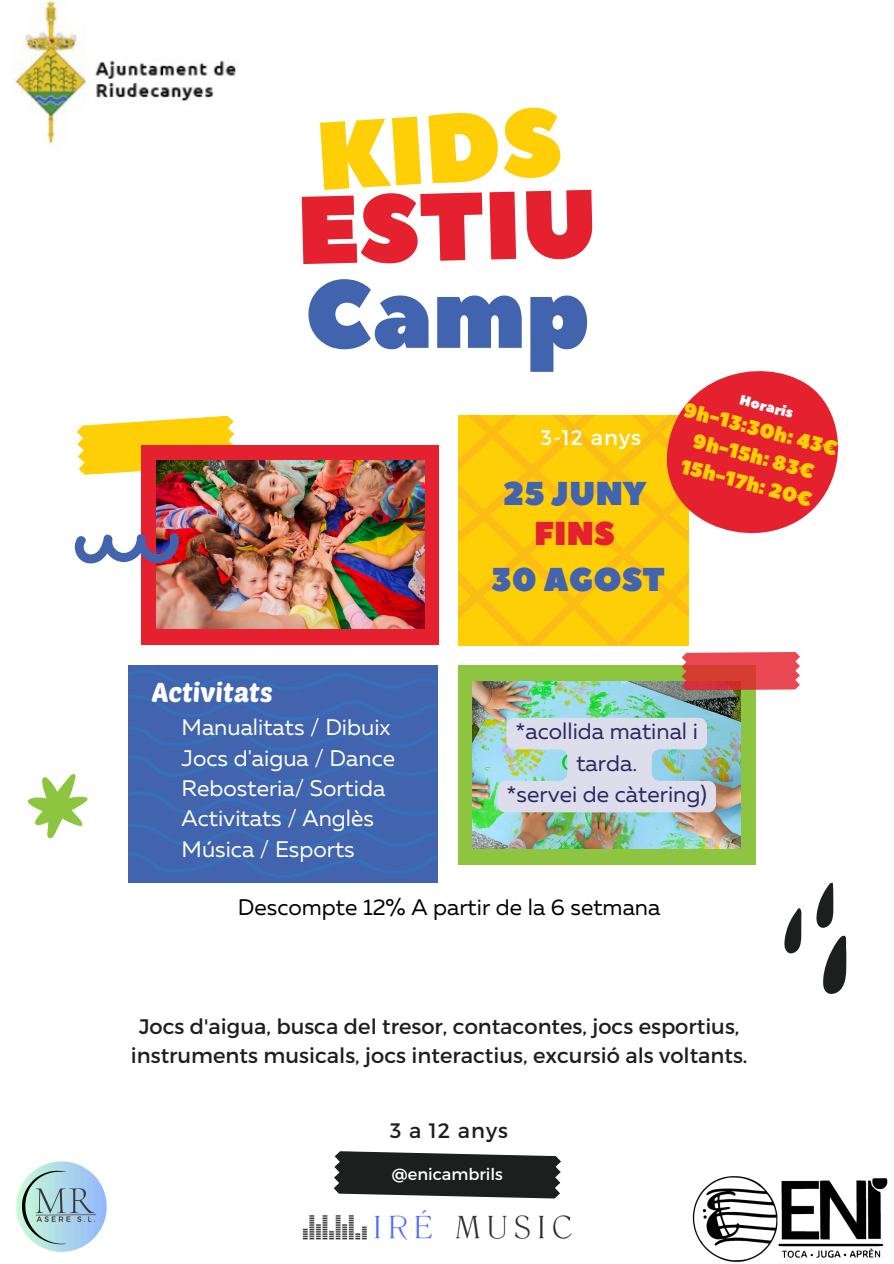
<style>
.page{position:relative;width:894px;height:1264px;background:#fff}
.page>*{position:absolute;margin:0;border:0;box-sizing:border-box;transform-origin:0 0}
.t1{font:96px "Peace Sans";color:#e5212f}
.t2{font:96px "Peace Sans";color:#fece07}
.t3{font:96px "Peace Sans";color:#4263ae}
.t4{font:33px/46.2px "Peace Sans";color:#4263ae;text-align:center}
.t5{font:27px "Poetsen One";color:#fff}
.t6{font:22.5px "Muller";color:#fff}
.t7{font:22.5px/31.5px "Muller";color:#2c275f;text-align:center}
.t8{font:22.5px "Muller";color:#000}
.t9{font:21px/29.2px "Montserrat";color:#1c1f1e;text-align:center}
.t10{font:21px "Montserrat";letter-spacing:.05em;color:#fff}
.t11{font:20.25px/27.6px "Peace Sans";color:#fece07}
.t12{font:16.2px "Montserrat";color:#fff}
.t13{font:13.95px "Peace Sans";color:#fff}
.s1{color:#e5212f}
</style>
<div class="page">
<svg style="left:333px;top:1151px;width:228px;height:47px;background:#383a3a"></svg>
<svg style="left:784px;top:908px;width:18px;height:46px"></svg>
<svg style="left:816px;top:882px;width:30px;height:112px"></svg>
<div style="left:128px;top:665px;width:309px;height:217px;background:#4263ae"></div>
<svg style="left:128px;top:670px;width:309px;height:113px"></svg>
<svg style="left:128px;top:791px;width:309px;height:87px"></svg>
<svg style="left:458px;top:415px;width:230px;height:230px;background:#fdc90a"></svg>
<svg style="left:76px;top:416px;width:159px;height:59px"></svg>
<div style="left:141px;top:445px;width:297px;height:199px;background:#e5212f"></div>
<div style="left:458px;top:665px;width:297px;height:199px;background:#8ec540"></div>
<img style="left:156px;top:461px;width:268px;height:167px">
<img style="left:473px;top:681px;width:267px;height:167px">
<svg style="left:681px;top:652px;width:118px;height:38px;background:#df494b"></svg>
<svg style="left:74px;top:533px;width:105px;height:30px"></svg>
<svg style="left:666px;top:371px;width:171px;height:162px"></svg>
<svg style="left:28px;top:774px;width:59px;height:64px"></svg>
<img style="left:692px;top:1176px;width:196px;height:86px">
<img style="left:16px;top:1161px;width:91px;height:91px">
<img style="left:302px;top:1210px;width:270px;height:30px">
<svg style="left:497px;top:717px;width:218px;height:95px;background:#cdd9e2"></svg>
<img style="left:12px;top:0;width:224px;height:150px">
<h2 class="t2" style="left:312px;top:94px;width:247px;rotate:-4deg">KIDS</h2>
<p class="t1" style="left:296px;top:166px;width:302px;rotate:-1deg">ESTIU</p>
<p class="t3" style="left:304px;top:251px;width:287px">Camp</p>
<p class="t10" style="left:540px;top:424px;width:102px">3-12 anys</p>
<p class="t4" style="left:502px;top:471px;width:145px">25 JUNY</p>
<p class="t4" style="left:490px;top:511px;width:175px"><span class="s1">FINS<br></span>30 AGOST</p>
<h3 class="t13" style="left:742px;top:390px;width:56px;rotate:15deg">Horaris</h3>
<p class="t11" style="left:692px;top:426px;width:136px;rotate:15deg">9h-15h: 83€<br>15h-17h: 20€</p>
<p class="t11" style="left:687px;top:396px;width:160px;rotate:15deg">9h-13:30h: 43€</p>
<p class="t5" style="left:152px;top:675px;width:122px">Activitats</p>
<h4 class="t6" style="left:181px;top:718px;width:210px">Manualitats / Dibuix</h4>
<h5 class="t6" style="left:181px;top:748px;width:215px">Jocs d'aigua / Dance</h5>
<h5 class="t6" style="left:181px;top:778px;width:205px">Rebosteria/ Sortida</h5>
<h5 class="t6" style="left:181px;top:809px;width:194px">Activitats / Anglès</h5>
<h5 class="t6" style="left:181px;top:839px;width:175px">Música / Esports</h5>
<h5 class="t7" style="left:506px;top:717px;width:202px">*acollida matinal i tarda.<br>*servei de càtering)</h5>
<p class="t8" style="left:238px;top:898px;width:424px">Descompte 12% A partir de la 6 setmana</p>
<h5 class="t9" style="left:131px;top:1010px;width:618px">Jocs d'aigua, busca del tresor, contacontes, jocs esportius, instruments musicals, jocs interactius, excursió als voltants.</h5>
<h5 class="t9" style="left:390px;top:1115px;width:119px">3 a 12 anys</h5>
<h3 class="t12" style="left:392px;top:1163px;width:112px">@enicambrils</h3>
</div>
